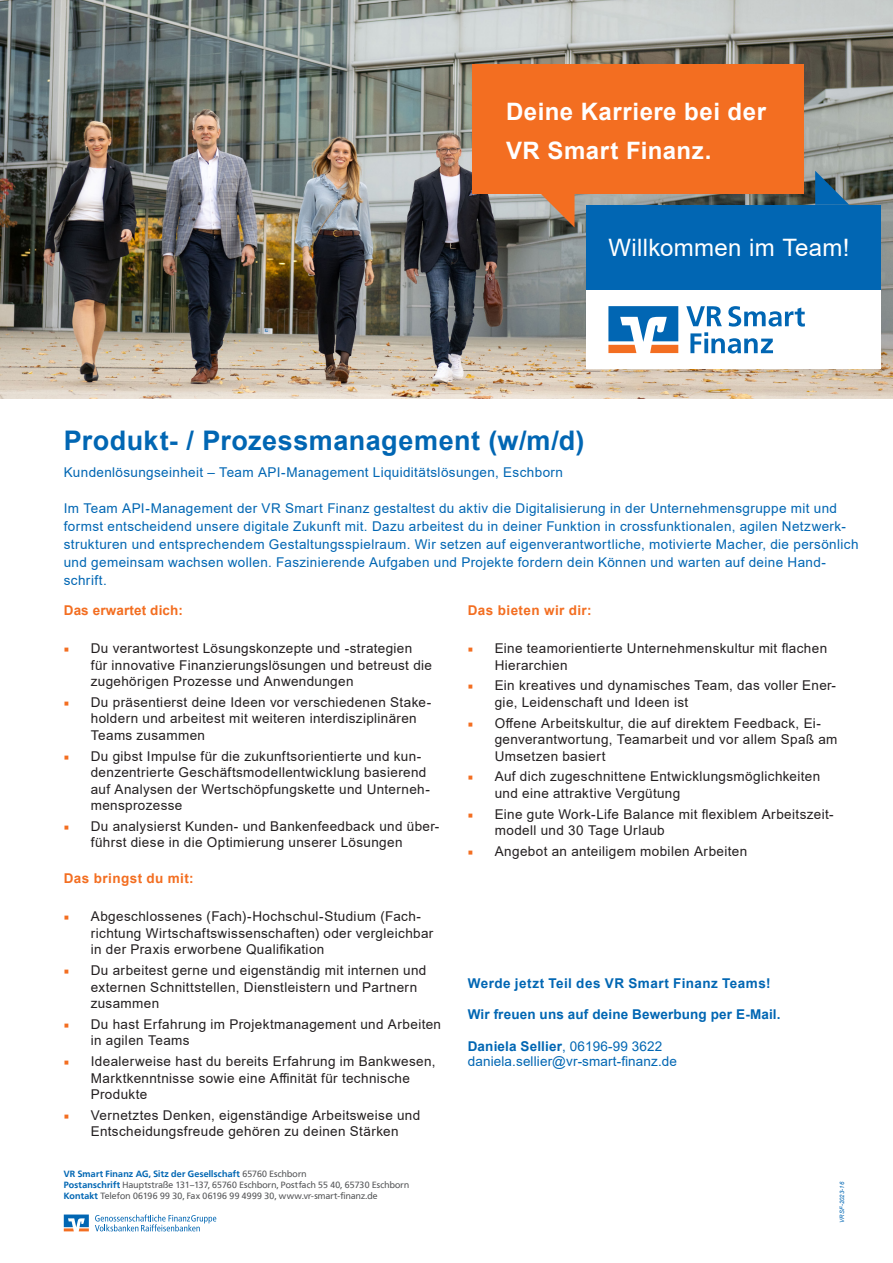
<style>
.page{position:relative;width:893px;height:1263px;background:#fff}
.page>*{position:absolute;margin:0;border:0;box-sizing:border-box;transform-origin:0 0}
.Überschrift___Zeile{font:700 27px "Arial";letter-spacing:.015em;color:#0166b3}
.t1{font:700 24px/39px "Arial";letter-spacing:.02em;color:#fff}
.t2{font:24px "Arial";letter-spacing:.01em;color:#fff}
.t3{font:13.5px/16.5px "Arial";letter-spacing:.025em;color:#231f20}
.Überschrift___Zeile-2{font:13.5px/18px "Arial";letter-spacing:.025em;color:#0166b3}
.Unter-Überschrift{font:700 13.5px "Arial";letter-spacing:.01em;color:#0166b3}
.Unter-Überschrift-2{font:700 13.5px "Arial";letter-spacing:.035em;color:#0166b3}
.Text{font:700 13.5px "Arial";letter-spacing:.03em;color:#f36e21}
.Text-2{font:700 13.5px "Arial";letter-spacing:.01em;color:#f36e21}
.Impressum{font:9px "Frutiger VR";letter-spacing:.025em;color:#57585a}
.Impressum-2{font:700 9px "Frutiger VR";letter-spacing:.025em;color:#0166b3}
.t4{font:italic 6px "Arial";letter-spacing:.005em;color:#0166b3}
.s1{font-family:"Minion Pro";color:#f36e21}
.s2{font-weight:400;color:#57585a}
.s3{font-weight:700;color:#0166b3}
.s4{font-weight:400}
</style>
<div class="page">
<svg style="left:95px;top:1214px;width:121px;height:17px"></svg>
<svg style="left:64px;top:1214px;width:25px;height:17px"></svg>
<img style="left:0;top:0;width:893px;height:398px">
<div style="left:472px;top:64px;width:332px;height:129px;background:#f36e21"></div>
<svg style="left:540px;top:193px;width:34px;height:34px"></svg>
<svg style="left:815px;top:171px;width:34px;height:34px"></svg>
<div style="left:586px;top:205px;width:294px;height:85px;background:#0166b3"></div>
<div style="left:586px;top:290px;width:294px;height:79px;background:#fff"></div>
<svg style="left:608px;top:306px;width:197px;height:48px"></svg>
<p class="t1" style="left:506px;top:93px;width:262px">Deine Karriere bei der<br>VR Smart Finanz.</p>
<p class="t2" style="left:608px;top:231px;width:242px">Willkommen im Team!</p>
<p class="Überschrift___Zeile" style="left:64px;top:421px;width:522px">Produkt- / Prozessmanagement (w/m/d)</p>
<p class="Überschrift___Zeile-2" style="left:64px;top:463px;width:501px">Kundenlösungseinheit – Team API-Management Liquiditätslösungen, Eschborn</p>
<p class="Überschrift___Zeile-2" style="left:64px;top:499px;width:796px">Im Team API-Management der VR Smart Finanz gestaltest du aktiv die Digitalisierung in der Unternehmensgruppe mit und formst entscheidend unsere digitale Zukunft mit. Dazu arbeitest du in deiner Funktion in crossfunktionalen, agilen Netzwerk&shy;strukturen und entsprechendem Gestaltungsspielraum. Wir setzen auf eigenverantwortliche, motivierte Macher, die persönlich und gemeinsam wachsen wollen. Faszinierende Aufgaben und Projekte fordern dein Können und warten auf deine Hand&shy;schrift.</p>
<p class="Text-2" style="left:64px;top:600px;width:121px">Das erwartet dich:</p>
<p class="t3" style="left:91px;top:640px;width:343px;text-indent:-27px"><span class="s1">■</span> Du verantwortest Lösungskonzepte und -strategien für innovative Finanzierungslösungen und betreust die zugehörigen Prozesse und Anwendungen</p>
<p class="t3" style="left:91px;top:694px;width:342px;text-indent:-27px"><span class="s1">■</span> Du präsentierst deine Ideen vor verschiedenen Stake&shy;holdern und arbeitest mit weiteren interdisziplinären<br>Teams zusammen</p>
<p class="t3" style="left:91px;top:747px;width:341px;text-indent:-27px"><span class="s1">■</span> Du gibst Impulse für die zukunftsorientierte und kun&shy;denzentrierte Geschäftsmodellentwicklung basierend auf Analysen der Wertschöpfungskette und Unterneh&shy;mensprozesse</p>
<p class="t3" style="left:91px;top:818px;width:350px;text-indent:-27px"><span class="s1">■</span> Du analysierst Kunden- und Bankenfeedback und über&shy;führst diese in die Optimierung unserer Lösungen</p>
<p class="Text" style="left:64px;top:869px;width:131px">Das bringst du mit:</p>
<p class="t3" style="left:91px;top:908px;width:344px;text-indent:-27px"><span class="s1">■</span> Abgeschlossenes (Fach)-Hochschul-Studium (Fach&shy;richtung Wirtschaftswissenschaften) oder vergleichbar in der Praxis erworbene Qualifikation</p>
<p class="t3" style="left:91px;top:962px;width:337px;text-indent:-27px"><span class="s1">■</span> Du arbeitest gerne und eigenständig mit internen und externen Schnittstellen, Dienstleistern und Partnern zusammen</p>
<p class="t3" style="left:91px;top:1016px;width:352px;text-indent:-27px"><span class="s1">■</span> Du hast Erfahrung im Projektmanagement und Arbeiten in agilen Teams</p>
<p class="t3" style="left:91px;top:1053px;width:346px;text-indent:-27px"><span class="s1">■</span> Idealerweise hast du bereits Erfahrung im Bankwesen,<br>Marktkenntnisse sowie eine Affinität für technische<br>Produkte</p>
<p class="t3" style="left:64px;top:1107px;width:358px;text-align:center"><span class="s1">■</span> Vernetztes Denken, eigenständige Arbeitsweise und<br>Entscheidungsfreude gehören zu deinen Stärken</p>
<p class="Impressum-2" style="left:64px;top:1168px;width:244px">VR Smart Finanz AG, Sitz der Gesellschaft <span class="s2">65760 Eschborn</span></p>
<p class="Impressum" style="left:64px;top:1179px;width:347px"><span class="s3">Postanschrift</span> Hauptstraße 131–137, 65760 Eschborn, Postfach 55 40, 65730 Eschborn</p>
<p class="Impressum" style="left:64px;top:1190px;width:315px"><span class="s3">Kontakt</span> Telefon 06196 99 30, Fax 06196 99 4999 30, www.vr-smart-finanz.de</p>
<p class="Text" style="left:468px;top:600px;width:125px">Das bieten wir dir:</p>
<p class="t3" style="left:495px;top:640px;width:334px;text-indent:-27px"><span class="s1">■</span> Eine teamorientierte Unternehmenskultur mit flachen<br>Hierarchien</p>
<p class="t3" style="left:495px;top:677px;width:343px;text-indent:-27px"><span class="s1">■</span> Ein kreatives und dynamisches Team, das voller Ener&shy;gie, Leidenschaft und Ideen ist</p>
<p class="t3" style="left:495px;top:714px;width:344px;text-indent:-27px"><span class="s1">■</span> Offene Arbeitskultur, die auf direktem Feedback, Ei&shy;genverantwortung, Teamarbeit und vor allem Spaß am<br>Umsetzen basiert</p>
<p class="t3" style="left:495px;top:768px;width:327px;text-indent:-27px"><span class="s1">■</span> Auf dich zugeschnittene Entwicklungsmöglichkeiten und eine attraktive Vergütung</p>
<p class="t3" style="left:495px;top:805px;width:340px;text-indent:-27px"><span class="s1">■</span> Eine gute Work-Life Balance mit flexiblem Arbeitszeit&shy;modell und 30 Tage Urlaub</p>
<p class="t3" style="left:468px;top:843px;width:281px"><span class="s1">■</span> Angebot an anteiligem mobilen Arbeiten</p>
<p class="Unter-Überschrift-2" style="left:468px;top:973px;width:304px">Werde jetzt Teil des VR Smart Finanz Teams!</p>
<p class="Unter-Überschrift" style="left:468px;top:1005px;width:314px">Wir freuen uns auf deine Bewerbung per E-Mail.</p>
<p class="Unter-Überschrift" style="left:468px;top:1036px;width:196px">Daniela Sellier<span class="s4">, 06196-99 3622</span></p>
<p class="Überschrift___Zeile-2" style="left:468px;top:1052px;width:211px">daniela.sellier@vr-smart-finanz.de</p>
<p class="t4" style="left:838px;top:1222px;width:42px;rotate:-90deg">VRSF-2023-16</p>
</div>
